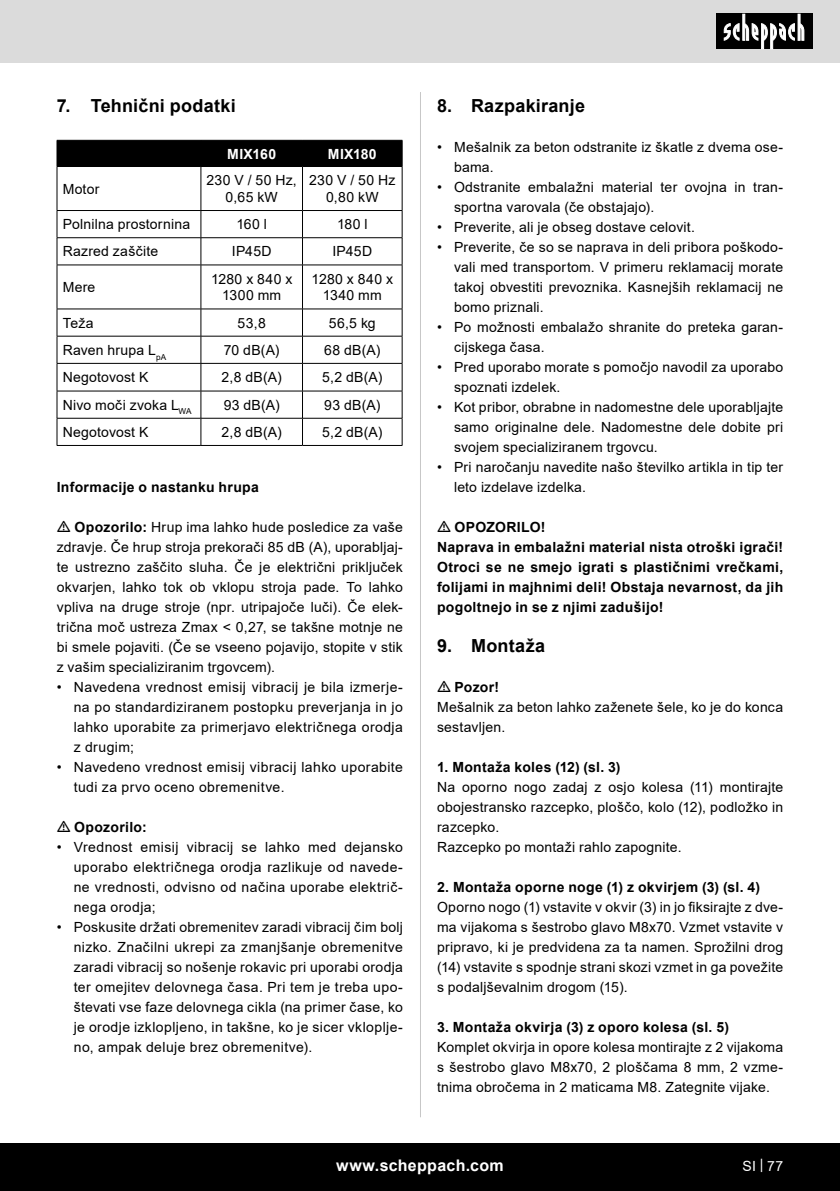
<style>
.page{position:relative;width:840px;height:1191px;background:#fff}
.page>*{position:absolute;margin:0;border:0;box-sizing:border-box;transform-origin:0 0}
.t1{font:700 18px "Arial";letter-spacing:.015em;color:#000}
.t2{font:700 16px "Arial";letter-spacing:.02em;color:#fff}
.t3{font:14px/20px "Arial";letter-spacing:.015em;color:#000;text-align:justify}
.Basiseinstellung{font:700 14px/20px "Arial";letter-spacing:.02em;color:#000;text-align:justify}
.t4{font:700 14px "Arial";letter-spacing:.025em;color:#fff}
.Grundtext_TT{font:700 14px "Arial";letter-spacing:.02em;color:#000}
.t5{font:14px "Arial";color:#fff}
.s1{font-weight:700}
</style>
<div class="page">
<div style="left:0;top:0;width:839px;height:63px;background:#dbdbdb"></div>
<div style="left:0;top:1143px;width:839px;height:48px;background:#000"></div>
<div style="left:716px;top:14px;width:96px;height:35px;background:#000"></div>
<svg style="left:723px;top:14px;width:81px;height:35px"></svg>
<hr style="left:420px;top:92px;width:1px;height:1025px;background:#c7c7c7">
<svg style="left:58px;top:167px;width:343px;height:278px"></svg>
<div style="left:57px;top:140px;width:345px;height:26px;background:#000"></div>
<hr style="left:57px;top:166px;width:144px;height:1px;background:#000">
<hr style="left:57px;top:167px;width:1px;height:43px;background:#000">
<hr style="left:201px;top:166px;width:101px;height:1px;background:#000">
<hr style="left:200px;top:167px;width:1px;height:43px;background:#000">
<hr style="left:302px;top:166px;width:100px;height:1px;background:#000">
<hr style="left:302px;top:167px;width:1px;height:43px;background:#000">
<hr style="left:401px;top:167px;width:1px;height:43px;background:#000">
<hr style="left:57px;top:210px;width:144px;height:1px;background:#000">
<hr style="left:201px;top:210px;width:101px;height:1px;background:#000">
<hr style="left:302px;top:210px;width:100px;height:1px;background:#000">
<hr style="left:57px;top:237px;width:144px;height:1px;background:#000">
<svg style="left:57px;top:211px;width:1px;height:54px"></svg>
<hr style="left:201px;top:237px;width:101px;height:1px;background:#000">
<svg style="left:200px;top:211px;width:1px;height:54px"></svg>
<hr style="left:302px;top:237px;width:100px;height:1px;background:#000">
<svg style="left:302px;top:211px;width:1px;height:54px"></svg>
<svg style="left:401px;top:211px;width:1px;height:54px"></svg>
<hr style="left:57px;top:265px;width:144px;height:1px;background:#000">
<hr style="left:57px;top:265px;width:1px;height:44px;background:#000">
<hr style="left:201px;top:265px;width:101px;height:1px;background:#000">
<hr style="left:200px;top:265px;width:1px;height:44px;background:#000">
<hr style="left:302px;top:265px;width:100px;height:1px;background:#000">
<hr style="left:302px;top:265px;width:1px;height:44px;background:#000">
<hr style="left:401px;top:265px;width:1px;height:44px;background:#000">
<hr style="left:57px;top:309px;width:144px;height:1px;background:#000">
<hr style="left:201px;top:309px;width:101px;height:1px;background:#000">
<hr style="left:302px;top:309px;width:100px;height:1px;background:#000">
<hr style="left:57px;top:336px;width:144px;height:1px;background:#000">
<hr style="left:201px;top:336px;width:101px;height:1px;background:#000">
<hr style="left:302px;top:336px;width:100px;height:1px;background:#000">
<hr style="left:57px;top:363px;width:144px;height:1px;background:#000">
<hr style="left:201px;top:363px;width:101px;height:1px;background:#000">
<hr style="left:302px;top:363px;width:100px;height:1px;background:#000">
<hr style="left:57px;top:391px;width:144px;height:1px;background:#000">
<hr style="left:201px;top:391px;width:101px;height:1px;background:#000">
<hr style="left:302px;top:391px;width:100px;height:1px;background:#000">
<hr style="left:57px;top:418px;width:144px;height:1px;background:#000">
<svg style="left:57px;top:309px;width:1px;height:136px"></svg>
<hr style="left:201px;top:418px;width:101px;height:1px;background:#000">
<svg style="left:200px;top:309px;width:1px;height:136px"></svg>
<hr style="left:302px;top:418px;width:100px;height:1px;background:#000">
<svg style="left:302px;top:309px;width:1px;height:136px"></svg>
<svg style="left:401px;top:309px;width:1px;height:136px"></svg>
<hr style="left:57px;top:445px;width:144px;height:1px;background:#000">
<hr style="left:201px;top:445px;width:101px;height:1px;background:#000">
<hr style="left:302px;top:445px;width:100px;height:1px;background:#000">
<p class="t1" style="left:57px;top:93px;width:180px">7. Tehnični podatki</p>
<p class="t4" style="left:227px;top:144px;width:50px">MIX160</p>
<p class="t4" style="left:328px;top:144px;width:50px">MIX180</p>
<p class="t3" style="left:63px;top:179px;width:38px">Motor</p>
<p class="t3" style="left:206px;top:172px;width:92px;line-height:16.8px;text-align:center">230 V / 50 Hz,<br>0,65 kW</p>
<p class="t3" style="left:309px;top:172px;width:88px;line-height:16.8px;text-align:center">230 V / 50 Hz<br>0,80 kW</p>
<p class="t3" style="left:63px;top:214px;width:129px">Polnilna prostornina</p>
<p class="t3" style="left:236px;top:214px;width:32px">160 l</p>
<p class="t3" style="left:337px;top:214px;width:32px">180 l</p>
<p class="t3" style="left:63px;top:241px;width:97px">Razred zaščite</p>
<p class="t3" style="left:232px;top:241px;width:41px">IP45D</p>
<p class="t3" style="left:332px;top:241px;width:41px">IP45D</p>
<p class="t3" style="left:63px;top:277px;width:34px">Mere</p>
<p class="t3" style="left:211px;top:270px;width:83px;line-height:16.8px;text-align:center">1280 x 840 x<br>1300 mm</p>
<p class="t3" style="left:311px;top:270px;width:83px;line-height:16.8px;text-align:center">1280 x 840 x<br>1340 mm</p>
<p class="t3" style="left:63px;top:313px;width:32px">Teža</p>
<p class="t3" style="left:237px;top:313px;width:30px">53,8</p>
<p class="t3" style="left:329px;top:313px;width:48px">56,5 kg</p>
<p class="t3" style="left:63px;top:340px;width:105px">Raven hrupa L<sub>pA</sub></p>
<p class="t3" style="left:224px;top:340px;width:57px">70 dB(A)</p>
<p class="t3" style="left:324px;top:340px;width:58px">68 dB(A)</p>
<p class="t3" style="left:63px;top:367px;width:87px">Negotovost K</p>
<p class="t3" style="left:221px;top:367px;width:62px">2,8 dB(A)</p>
<p class="t3" style="left:322px;top:367px;width:62px">5,2 dB(A)</p>
<p class="t3" style="left:63px;top:395px;width:130px">Nivo moči zvoka L<sub>WA</sub></p>
<p class="t3" style="left:223px;top:395px;width:57px">93 dB(A)</p>
<p class="t3" style="left:324px;top:395px;width:57px">93 dB(A)</p>
<p class="t3" style="left:63px;top:422px;width:87px">Negotovost K</p>
<p class="t3" style="left:221px;top:422px;width:62px">2,8 dB(A)</p>
<p class="t3" style="left:322px;top:422px;width:62px">5,2 dB(A)</p>
<p class="Basiseinstellung" style="left:57px;top:477px;width:203px">Informacije o nastanku hrupa</p>
<p class="t3" style="left:57px;top:517px;width:347px;text-indent:18px"><span class="s1">Opozorilo:</span> Hrup ima lahko hude posledice za vaše zdravje. Če hrup stroja prekorači 85 dB (A), uporabljaj&shy;te ustrezno zaščito sluha. Če je električni priključek okvarjen, lahko tok ob vklopu stroja pade. To lahko vpliva na druge stroje (npr. utripajoče luči). Če elek&shy;trična moč ustreza Zmax &lt; 0,27, se takšne motnje ne bi smele pojaviti. (Če se vseeno pojavijo, stopite v stik z vašim specializiranim trgovcem).</p>
<p class="t3" style="left:74px;top:677px;width:330px;text-indent:-17px">• Navedena vrednost emisij vibracij je bila izmerje&shy;na po standardiziranem postopku preverjanja in jo lahko uporabite za primerjavo električnega orodja z drugim;</p>
<p class="t3" style="left:74px;top:757px;width:330px;text-indent:-17px">• Navedeno vrednost emisij vibracij lahko uporabite tudi za prvo oceno obremenitve.</p>
<p class="Basiseinstellung" style="left:74px;top:817px;width:74px">Opozorilo:</p>
<p class="t3" style="left:74px;top:837px;width:330px;text-indent:-17px">• Vrednost emisij vibracij se lahko med dejansko uporabo električnega orodja razlikuje od navede&shy;ne vrednosti, odvisno od načina uporabe električ&shy;nega orodja;</p>
<p class="t3" style="left:74px;top:917px;width:330px;text-indent:-17px">• Poskusite držati obremenitev zaradi vibracij čim bolj nizko. Značilni ukrepi za zmanjšanje obremenitve zaradi vibracij so nošenje rokavic pri uporabi orodja ter omejitev delovnega časa. Pri tem je treba upo&shy;števati vse faze delovnega cikla (na primer čase, ko je orodje izklopljeno, in takšne, ko je sicer vkloplje&shy;no, ampak deluje brez obremenitve).</p>
<p class="t1" style="left:437px;top:93px;width:149px">8. Razpakiranje</p>
<p class="t3" style="left:454px;top:137px;width:330px;text-indent:-17px">• Mešalnik za beton odstranite iz škatle z dvema ose&shy;bama.</p>
<p class="t3" style="left:454px;top:177px;width:330px;text-indent:-17px">• Odstranite embalažni material ter ovojna in tran&shy;sportna varovala (če obstajajo).</p>
<p class="t3" style="left:437px;top:217px;width:259px">• Preverite, ali je obseg dostave celovit.</p>
<p class="t3" style="left:454px;top:237px;width:330px;text-indent:-17px">• Preverite, če so se naprava in deli pribora poškodo&shy;vali med transportom. V primeru reklamacij morate takoj obvestiti prevoznika. Kasnejših reklamacij ne bomo priznali.</p>
<p class="t3" style="left:454px;top:317px;width:330px;text-indent:-17px">• Po možnosti embalažo shranite do preteka garan&shy;cijskega časa.</p>
<p class="t3" style="left:454px;top:357px;width:330px;text-indent:-17px">• Pred uporabo morate s pomočjo navodil za uporabo spoznati izdelek.</p>
<p class="t3" style="left:454px;top:397px;width:330px;text-indent:-17px">• Kot pribor, obrabne in nadomestne dele uporabljajte samo originalne dele. Nadomestne dele dobite pri svojem specializiranem trgovcu.</p>
<p class="t3" style="left:454px;top:457px;width:330px;text-indent:-17px">• Pri naročanju navedite našo številko artikla in tip ter leto izdelave izdelka.</p>
<p class="Grundtext_TT" style="left:454px;top:517px;width:92px">OPOZORILO!</p>
<p class="Basiseinstellung" style="left:437px;top:537px;width:347px">Naprava in embalažni material nista otroški igrači!<br>Otroci se ne smejo igrati s plastičnimi vrečkami, folijami in majhnimi deli! Obstaja nevarnost, da jih pogoltnejo in se z njimi zadušijo!</p>
<p class="t1" style="left:437px;top:633px;width:109px">9. Montaža</p>
<p class="Basiseinstellung" style="left:454px;top:677px;width:46px">Pozor!</p>
<p class="t3" style="left:437px;top:697px;width:347px">Mešalnik za beton lahko zaženete šele, ko je do konca sestavljen.</p>
<p class="Basiseinstellung" style="left:437px;top:757px;width:185px">1. Montaža koles (12) (sl. 3)</p>
<p class="t3" style="left:437px;top:777px;width:347px">Na oporno nogo zadaj z osjo kolesa (11) montirajte obojestransko razcepko, ploščo, kolo (12), podložko in razcepko.</p>
<p class="t3" style="left:437px;top:837px;width:246px">Razcepko po montaži rahlo zapognite.</p>
<p class="Basiseinstellung" style="left:437px;top:877px;width:324px">2. Montaža oporne noge (1) z okvirjem (3) (sl. 4)</p>
<p class="t3" style="left:437px;top:897px;width:347px">Oporno nogo (1) vstavite v okvir (3) in jo fiksirajte z dve&shy;ma vijakoma s šestrobo glavo M8x70. Vzmet vstavite v pripravo, ki je predvidena za ta namen. Sprožilni drog (14) vstavite s spodnje strani skozi vzmet in ga povežite s podaljševalnim drogom (15).</p>
<p class="Basiseinstellung" style="left:437px;top:1017px;width:293px">3. Montaža okvirja (3) z oporo kolesa (sl. 5)</p>
<p class="t3" style="left:437px;top:1037px;width:347px">Komplet okvirja in opore kolesa montirajte z 2 vijakoma s šestrobo glavo M8x70, 2 ploščama 8 mm, 2 vzme&shy;tnima obročema in 2 maticama M8. Zategnite vijake.</p>
<p class="t2" style="left:336px;top:1154px;width:169px">www.scheppach.com</p>
<p class="t5" style="left:742px;top:1156px;width:42px">SI | 77</p>
</div>
